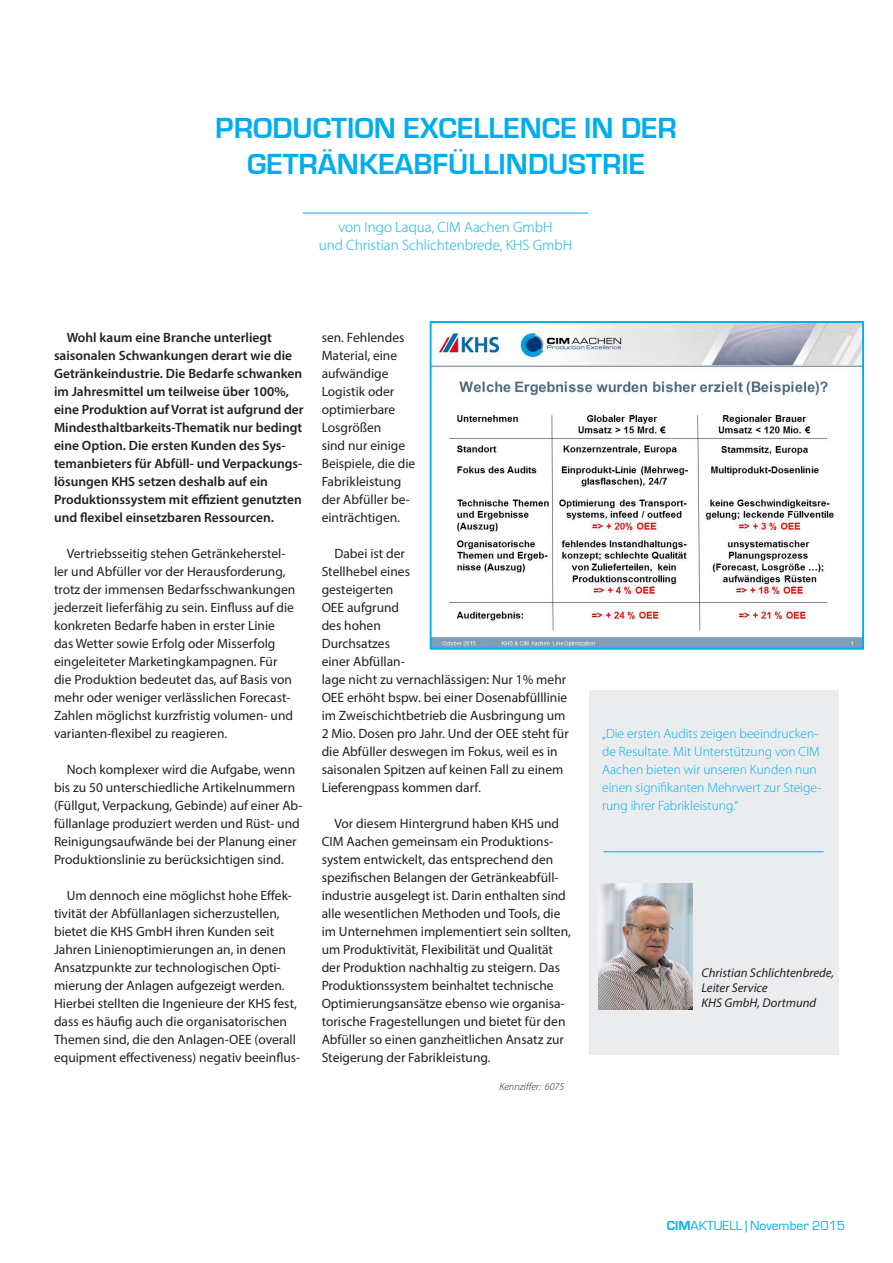
<style>
.page{position:relative;width:893px;height:1263px;background:#fff}
.page>*{position:absolute;margin:0;border:0;box-sizing:border-box;transform-origin:0 0}
.t1{font:700 30px/36px "Eurostile";color:#00aeef;text-align:center}
.t2{font:300 15px/18px "Myriad Pro";color:#00aeef;text-align:center}
.t3{font:13.5px/18px "Myriad Pro";color:#231f20}
.t4{font:600 13.5px/18px "Myriad Pro";color:#231f20}
.t5{font:300 13.5px/18px "Myriad Pro";color:#00aeef}
.t6{font:13.5px "Eurostile";color:#00aeef}
.t7{font:italic 12.75px/15px "Myriad Pro";color:#231f20}
.t8{font:italic 300 10.5px "Myriad Pro";color:#231f20}
.s1{font-weight:700}
</style>
<div class="page">
<div style="left:589px;top:690px;width:250px;height:365px;background:#ebecee"></div>
<hr style="left:303px;top:213px;width:285px;height:1px;background:#00aeef">
<img style="left:433px;top:324px;width:428px;height:323px">
<div style="left:430px;top:321px;width:434px;height:329px;border:2px solid #00aeef"></div>
<hr style="left:603px;top:851px;width:221px;height:1px;background:#00aeef">
<img style="left:599px;top:883px;width:93px;height:126px">
<h1 class="t1" style="left:215px;top:111px;width:463px">PRODUCTION EXCELLENCE IN DER<br>GETRÄNKEABFÜLLINDUSTRIE</h1>
<p class="t2" style="left:319px;top:217px;width:255px">von Ingo Laqua, CIM Aachen GmbH<br>und Christian Schlichtenbrede, KHS GmbH</p>
<p class="t4" style="left:54px;top:328px;width:251px;text-indent:13px">Wohl kaum eine Branche unterliegt saisonalen Schwankungen derart wie die Getränkeindustrie. Die Bedarfe schwanken im Jahresmittel um teilweise über 100%, eine Produktion auf Vorrat ist aufgrund der Mindesthaltbarkeits-Thematik nur bedingt eine Option. Die ersten Kunden des Sys&shy;temanbieters für Abfüll- und Verpackungs&shy;lösungen KHS setzen deshalb auf ein Produktionssystem mit effizient genutzten und flexibel einsetzbaren Ressourcen.</p>
<p class="t3" style="left:54px;top:544px;width:243px;text-indent:13px">Vertriebsseitig stehen Getränkeherstel&shy;ler und Abfüller vor der Herausforderung, trotz der immensen Bedarfsschwankungen jederzeit lieferfähig zu sein. Einfluss auf die konkreten Bedarfe haben in erster Linie das Wetter sowie Erfolg oder Misserfolg eingeleiteter Marketingkampagnen. Für die Produktion bedeutet das, auf Basis von mehr oder weniger verlässlichen Forecast-Zahlen möglichst kurzfristig volumen- und varianten-flexibel zu reagieren.</p>
<p class="t3" style="left:54px;top:760px;width:250px;text-indent:13px">Noch komplexer wird die Aufgabe, wenn bis zu 50 unterschiedliche Artikelnummern (Füllgut, Verpackung, Gebinde) auf einer Ab&shy;füllanlage produziert werden und Rüst- und Reinigungsaufwände bei der Planung einer Produktionslinie zu berücksichtigen sind.</p>
<p class="t3" style="left:54px;top:886px;width:248px;text-indent:13px">Um dennoch eine möglichst hohe Effek&shy;tivität der Abfüllanlagen sicherzustellen, bietet die KHS GmbH ihren Kunden seit Jahren Linienoptimierungen an, in denen Ansatzpunkte zur technologischen Opti&shy;mierung der Anlagen aufgezeigt werden.<br>Hierbei stellten die Ingenieure der KHS fest, dass es häufig auch die organisatorischen Themen sind, die den Anlagen-OEE (overall equipment effectiveness) negativ beeinflus-</p>
<p class="t3" style="left:322px;top:328px;width:95px">sen. Fehlendes<br>Material, eine aufwändige<br>Logistik oder optimierbare<br>Losgrößen<br>sind nur einige<br>Beispiele, die die<br>Fabrikleistung der Abfüller be&shy;einträchtigen.</p>
<p class="t3" style="left:322px;top:544px;width:249px;text-indent:13px">Dabei ist der<br>Stellhebel eines<br>gesteigerten<br>OEE aufgrund<br>des hohen<br>Durchsatzes<br>einer Abfüllan-<br>lage nicht zu vernachlässigen: Nur 1% mehr<br>OEE erhöht bspw. bei einer Dosenabfülllinie im Zweischichtbetrieb die Ausbringung um<br>2 Mio. Dosen pro Jahr. Und der OEE steht für die Abfüller deswegen im Fokus, weil es in saisonalen Spitzen auf keinen Fall zu einem<br>Lieferengpass kommen darf.</p>
<p class="t3" style="left:322px;top:814px;width:251px;text-indent:13px">Vor diesem Hintergrund haben KHS und CIM Aachen gemeinsam ein Produktions&shy;system entwickelt, das entsprechend den spezifischen Belangen der Getränkeabfüll&shy;industrie ausgelegt ist. Darin enthalten sind alle wesentlichen Methoden und Tools, die im Unternehmen implementiert sein sollten, um Produktivität, Flexibilität und Qualität der Produktion nachhaltig zu steigern. Das Produktionssystem beinhaltet technische Optimierungsansätze ebenso wie organisa&shy;torische Fragestellungen und bietet für den Abfüller so einen ganzheitlichen Ansatz zur Steigerung der Fabrikleistung.</p>
<p class="t8" style="left:500px;top:1080px;width:66px">Kennziffer: 6075</p>
<p class="t5" style="left:602px;top:724px;width:221px">„Die ersten Audits zeigen beeindrucken&shy;de Resultate. Mit Unterstützung von CIM Aachen bieten wir unseren Kunden nun einen signifikanten Mehrwert zur Steige&shy;rung ihrer Fabrikleistung.“</p>
<p class="t7" style="left:702px;top:964px;width:134px">Christian Schlichtenbrede,<br>Leiter Service<br>KHS GmbH, Dortmund</p>
<p class="t6" style="left:667px;top:1218px;width:180px"><span class="s1">CIM</span>AKTUELL | November 2015</p>
</div>
